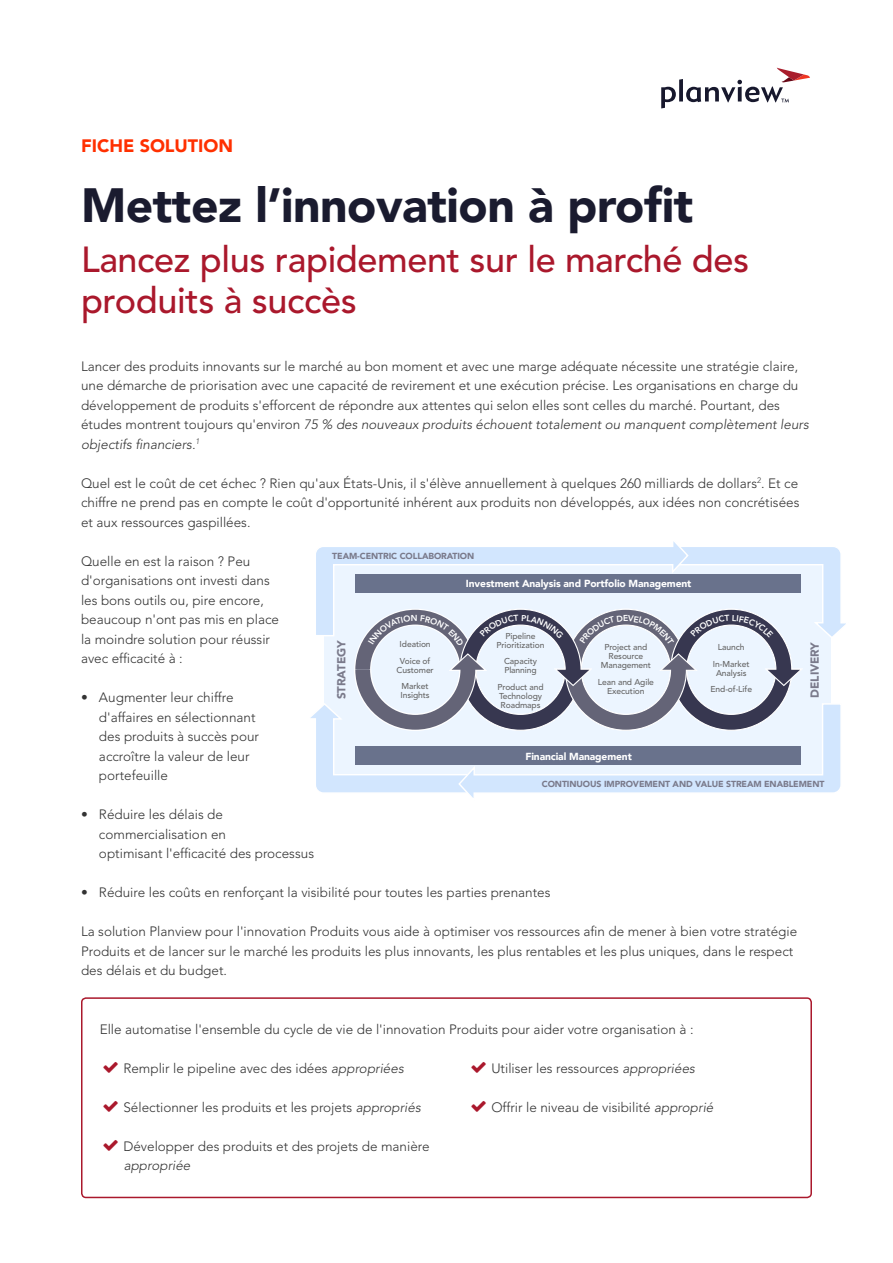
<style>
.page{position:relative;width:893px;height:1263px;background:#fff}
.page>*{position:absolute;margin:0;border:0;box-sizing:border-box;transform-origin:0 0}
.t1{font:900 48px "Avenir LT Pro";letter-spacing:-.01em;color:#1a1b2f}
.t2{font:500 36px/41.2px "Avenir LT Std";letter-spacing:-.01em;color:#aa182c}
.t3{font:900 18px "Avenir LT Pro";color:#ff3000}
.t4{font:300 13.5px/19.5px "Avenir LT Std";color:#333}
.t5{font:italic 300 13.5px "Avenir LT Std";color:#333}
.t6{font:900 11.7px "Avenir LT Pro";letter-spacing:-.01em;color:#7a7a8b}
.t7{font:900 10.2px "Avenir LT Pro";letter-spacing:-.01em;color:#fff}
.t8{font:900 8.7px "Avenir LT Pro";letter-spacing:-.01em;color:#7a7a8b}
.t9{font:500 8.55px/9.1px "Avenir LT Std";letter-spacing:-.01em;color:#666;text-align:center}
.s1{font-style:italic}
</style>
<div class="page">
<div style="left:81px;top:997px;width:731px;height:201px;border:2px solid #aa182c;border-radius:4px"></div>
<svg style="left:661px;top:68px;width:149px;height:40px"></svg>
<svg style="left:310px;top:541px;width:536px;height:257px;background:#c5cddc"></svg>
<h3 class="t3" style="left:81px;top:134px;width:154px">FICHE SOLUTION</h3>
<h1 class="t1" style="left:81px;top:177px;width:614px">Mettez l’innovation à profit</h1>
<h2 class="t2" style="left:81px;top:240px;width:670px">Lancez plus rapidement sur le marché des produits à succès</h2>
<p class="t4" style="left:81px;top:356px;width:729px">Lancer des produits innovants sur le marché au bon moment et avec une marge adéquate nécessite une stratégie claire, une démarche de priorisation avec une capacité de revirement et une exécution précise. Les organisations en charge du développement de produits s'efforcent de répondre aux attentes qui selon elles sont celles du marché. Pourtant, des études montrent toujours qu'environ <span class="s1">75 % des nouveaux produits échouent totalement ou manquent complètement leurs objectifs financiers.</span><sup>1</sup></p>
<p class="t4" style="left:81px;top:473px;width:720px;text-align:justify">Quel est le coût de cet échec ? Rien qu'aux États-Unis, il s'élève annuellement à quelques 260 milliards de dollars<sup>2</sup>. Et ce chiffre ne prend pas en compte le coût d'opportunité inhérent aux produits non développés, aux idées non concrétisées et aux ressources gaspillées.</p>
<p class="t4" style="left:81px;top:551px;width:200px">Quelle en est la raison ? Peu d'organisations ont investi dans les bons outils ou, pire encore, beaucoup n'ont pas mis en place la moindre solution pour réussir avec efficacité à :</p>
<p class="t4" style="left:99px;top:688px;width:162px;text-indent:-18px">• Augmenter leur chiffre d'affaires en sélectionnant des produits à succès pour accroître la valeur de leur portefeuille</p>
<p class="t4" style="left:99px;top:805px;width:217px;text-indent:-18px">• Réduire les délais de commercialisation en<br>optimisant l'efficacité des processus</p>
<p class="t4" style="left:81px;top:883px;width:471px">• Réduire les coûts en renforçant la visibilité pour toutes les parties prenantes</p>
<p class="t4" style="left:81px;top:922px;width:718px">La solution Planview pour l'innovation Produits vous aide à optimiser vos ressources afin de mener à bien votre stratégie<br>Produits et de lancer sur le marché les produits les plus innovants, les plus rentables et les plus uniques, dans le respect des délais et du budget.</p>
<p class="t8" style="left:332px;top:551px;width:143px">TEAM-CENTRIC COLLABORATION</p>
<p class="t7" style="left:466px;top:577px;width:227px">Investment Analysis and Portfolio Management</p>
<p class="t9" style="left:497px;top:631px;width:49px">Pipeline<br>Prioritization</p>
<p class="t9" style="left:504px;top:657px;width:34px;text-align:left">Capacity<br>Planning</p>
<p class="t9" style="left:497px;top:682px;width:48px;text-align:left">Product and<br>Technology<br>Roadmaps</p>
<p class="t6" style="left:334px;top:699px;width:60px;rotate:-90deg">STRATEGY</p>
<p class="t9" style="left:400px;top:636px;width:33px;line-height:16.5px;text-align:left">Ideation<br>Voice of</p>
<p class="t9" style="left:397px;top:662px;width:39px;line-height:16.5px">Customer<br>Market</p>
<p class="t9" style="left:401px;top:691px;width:31px">Insights</p>
<p class="t6" style="left:808px;top:698px;width:57px;rotate:-90deg">DELIVERY</p>
<p class="t9" style="left:601px;top:643px;width:52px">Project and<br>Resource<br>Management</p>
<p class="t9" style="left:598px;top:677px;width:58px">Lean and Agile<br>Execution</p>
<p class="t9" style="left:713px;top:639px;width:38px;line-height:16.5px">Launch<br>In-Market</p>
<p class="t9" style="left:710px;top:665px;width:43px;line-height:16.5px">Analysis<br>End-of-Life</p>
<p class="t7" style="left:525px;top:750px;width:108px">Financial Management</p>
<p class="t8" style="left:542px;top:779px;width:284px">CONTINUOUS IMPROVEMENT AND VALUE STREAM ENABLEMENT</p>
<p class="t4" style="left:100px;top:1019px;width:595px">Elle automatise l'ensemble du cycle de vie de l'innovation Produits pour aider votre organisation à :</p>
<p class="t4" style="left:123px;top:1058px;width:282px">Remplir le pipeline avec des idées <span class="s1">appropriées</span></p>
<p class="t4" style="left:123px;top:1097px;width:299px">Sélectionner les produits et les projets <span class="s1">appropriés</span></p>
<p class="t4" style="left:123px;top:1136px;width:308px">Développer des produits et des projets de manière</p>
<p class="t5" style="left:124px;top:1157px;width:68px">appropriée</p>
<p class="t4" style="left:491px;top:1058px;width:205px">Utiliser les ressources <span class="s1">appropriées</span></p>
<p class="t4" style="left:491px;top:1097px;width:224px">Offrir le niveau de visibilité <span class="s1">approprié</span></p>
</div>
